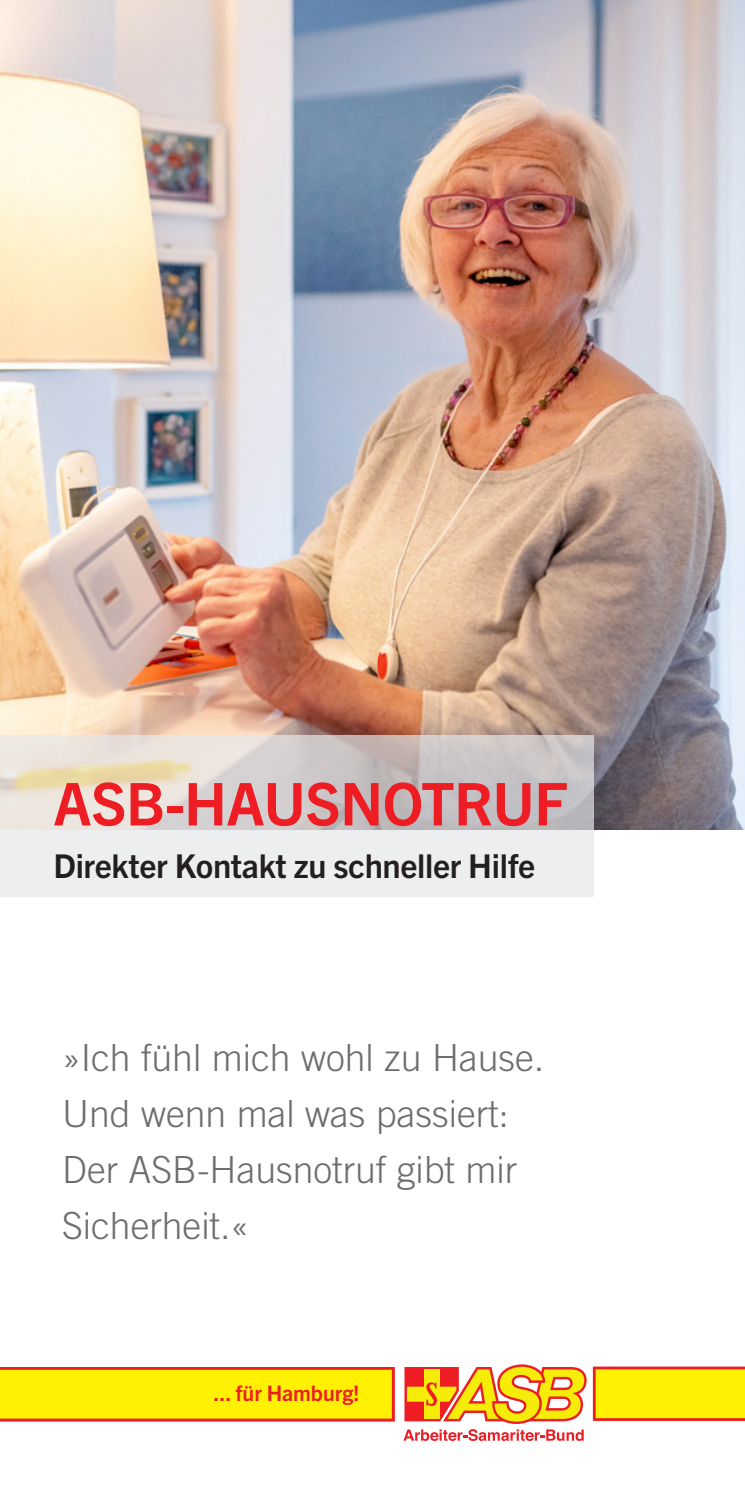
<style>
.page{position:relative;width:745px;height:1489px;background:#fff}
.page>*{position:absolute;margin:0;border:0;box-sizing:border-box;transform-origin:0 0}
.Brot{font:700 59px "Trade Gothic Next LT Pro";letter-spacing:-.01em;color:#ee1d23}
.Emotional{font:300 37.25px/56px "Trade Gothic LT Pro";color:#6c6d70}
.Brot-2{font:700 32.75px "Trade Gothic Next LT Pro";letter-spacing:-.01em;color:#231f20}
.t1{font:700 21.5px "Trade Gothic Next LT Pro";color:#ee1d23}
</style>
<div class="page">
<svg style="left:403px;top:1364px;width:183px;height:76px"></svg>
<svg style="left:0;top:1367px;width:394px;height:54px;background:#fddb04"></svg>
<svg style="left:592px;top:1366px;width:152px;height:54px;background:#fddc09"></svg>
<img style="left:0;top:0;width:744px;height:829px">
<svg style="left:0;top:735px;width:593px;height:161px;background:#dedbd9"></svg>
<p class="Brot" style="left:53px;top:762px;width:515px">ASB-HAUSNOTRUF</p>
<p class="Brot-2" style="left:53px;top:843px;width:483px">Direkter Kontakt zu schneller Hilfe</p>
<p class="Emotional" style="left:62px;top:1029px;width:483px">»Ich fühl mich wohl zu Hause.<br>Und wenn mal was passiert:<br>Der ASB-Hausnotruf gibt mir<br>Sicherheit.«</p>
<p class="t1" style="left:213px;top:1378px;width:147px">... für Hamburg!</p>
</div>
